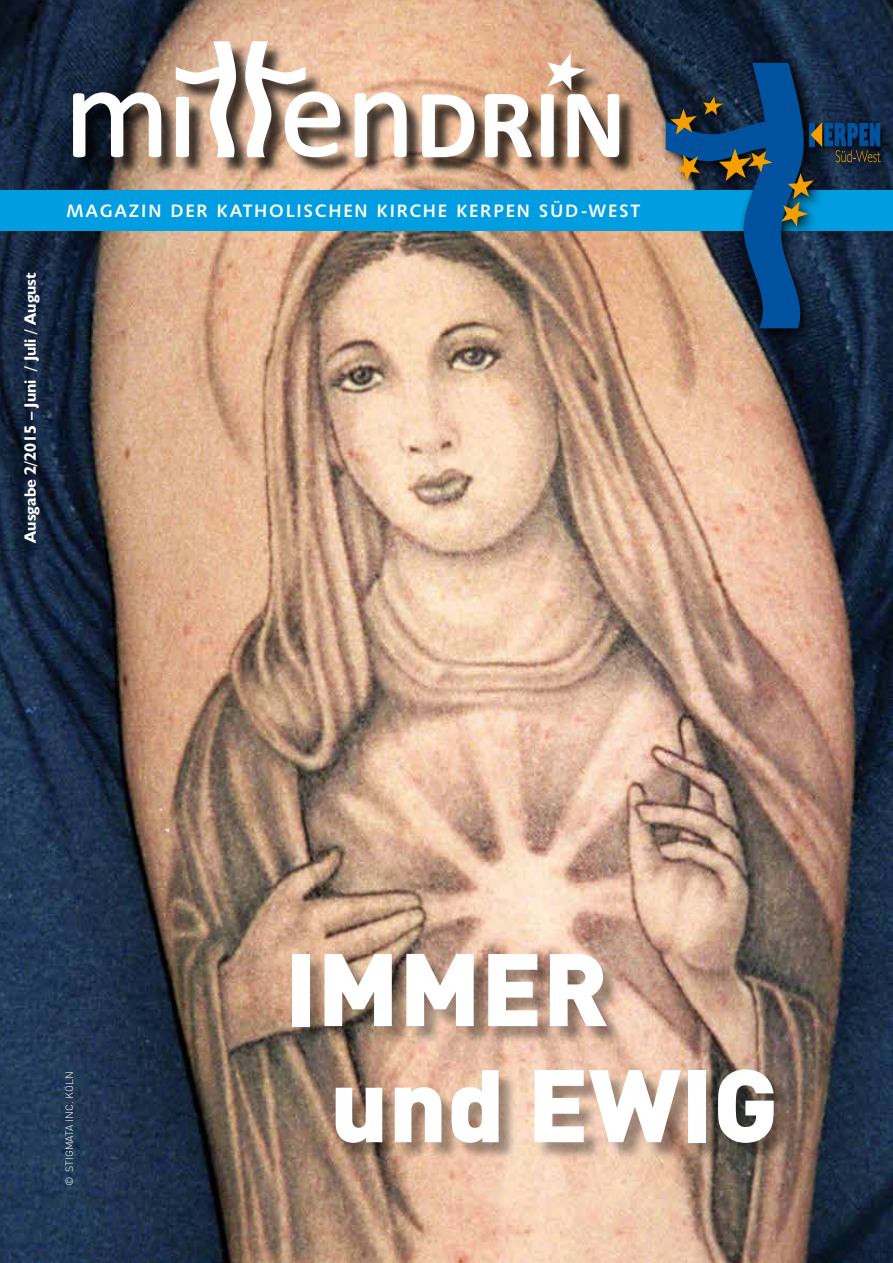
<style>
.page{position:relative;width:893px;height:1263px;background:#fff}
.page>*{position:absolute;margin:0;border:0;box-sizing:border-box;transform-origin:0 0}
.t1{font:900 101.25px/116.1px "DIN";color:#fff}
.t2{font:18px "Humanist 531 BT Bold A";letter-spacing:.1em;color:#fff}
.t3{font:700 16.5px "Humanist 521 BT";color:#fff}
.t4{font:300 10.5px "DIN";color:#fff}
</style>
<div class="page">
<img style="left:0;top:0;width:893px;height:1263px">
<div style="left:75px;top:43px;width:563px;height:133px;background:#000;opacity:.75"></div>
<svg style="left:422px;top:94px;width:52px;height:63px"></svg>
<svg style="left:485px;top:94px;width:46px;height:63px"></svg>
<svg style="left:73px;top:92px;width:88px;height:65px"></svg>
<svg style="left:176px;top:41px;width:60px;height:116px"></svg>
<svg style="left:355px;top:92px;width:52px;height:65px"></svg>
<svg style="left:245px;top:41px;width:95px;height:116px"></svg>
<svg style="left:541px;top:53px;width:78px;height:104px"></svg>
<div style="left:0;top:190px;width:893px;height:40px;background:#009ee0"></div>
<div style="left:668px;top:65px;width:225px;height:282px;background:#000;opacity:.14"></div>
<div style="left:660px;top:57px;width:232px;height:283px;background:#000;opacity:.82"></div>
<svg style="left:666px;top:63px;width:214px;height:265px"></svg>
<div style="left:294px;top:956px;width:498px;height:205px;background:#000;opacity:.35"></div>
<p class="t3" style="left:20px;top:542px;width:272px;rotate:-90deg">Ausgabe 2/2015 – Juni / Juli / August</p>
<p class="t2" style="left:67px;top:200px;width:575px">MAGAZIN DER KATHOLISCHEN KIRCHE KERPEN SÜD-WEST</p>
<p class="t4" style="left:63px;top:1186px;width:116px;rotate:-90deg">© STIGMATA INC. KÖLN</p>
<h1 class="t1" style="left:330px;top:926px;width:450px;text-indent:-45px">IMMER und EWIG</h1>
</div>
